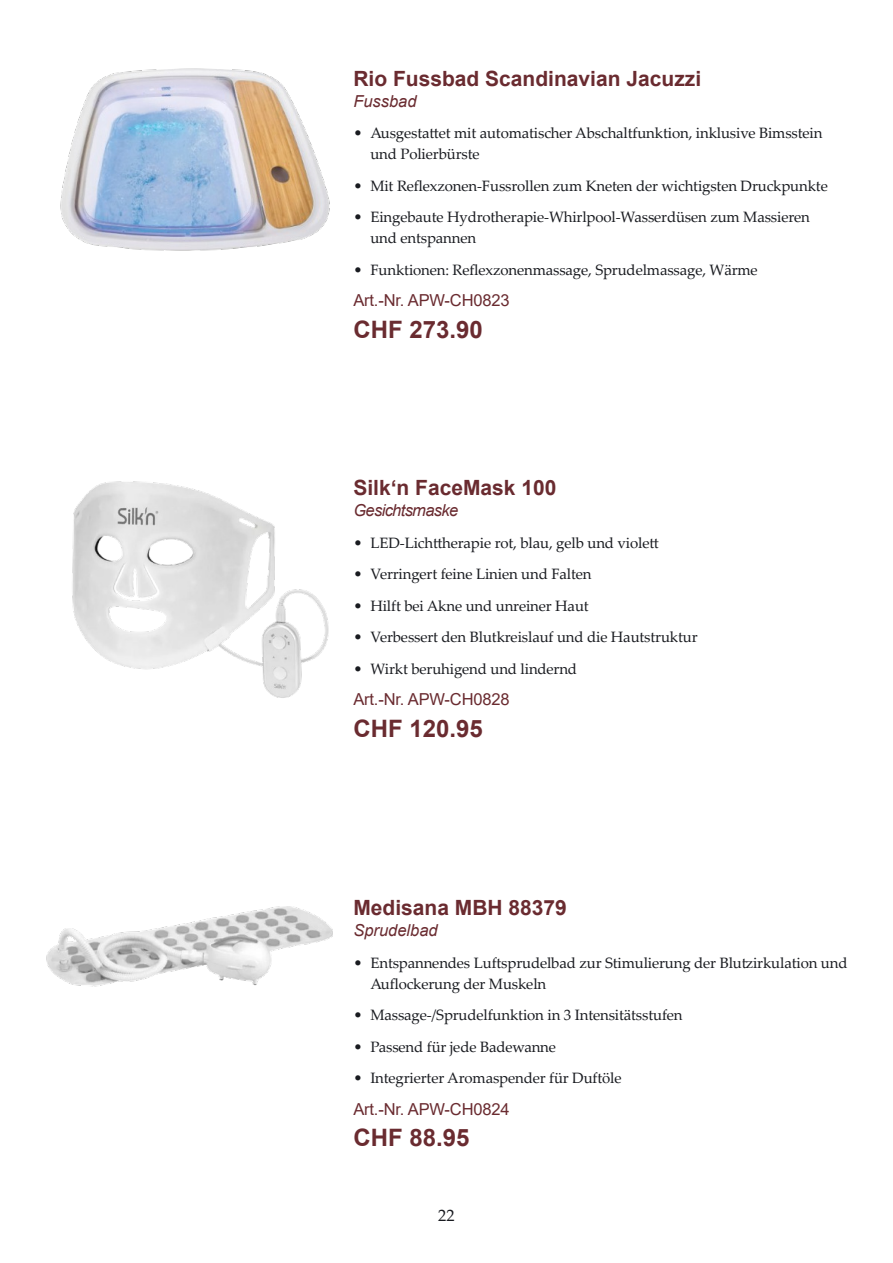
<style>
.page{position:relative;width:893px;height:1263px;background:#fff}
.page>*{position:absolute;margin:0;border:0;box-sizing:border-box;transform-origin:0 0}
.Preis_Beschreibung{font:700 24px "Arial";color:#6a2b30}
.Titel_beschreibung{font:700 21px "Arial";color:#6a2b30}
.Artikelnummer{font:16.5px "Arial";letter-spacing:-.01em;color:#6a2b30}
.Untertitel_Beschreibung{font:italic 16.5px "Arial";color:#6a2b30}
.Untertitel_Beschreibung-2{font:italic 16.5px "Arial";letter-spacing:-.04em;color:#6a2b30}
.t1{font:16.5px "Palatino Linotype";color:#191b20}
.t2{font:15px/21px "Palatino Linotype";letter-spacing:-.01em;color:#191b20}
</style>
<div class="page">
<img style="left:46px;top:906px;width:286px;height:81px">
<img style="left:72px;top:481px;width:257px;height:217px">
<img style="left:60px;top:68px;width:270px;height:183px">
<p class="Titel_beschreibung" style="left:353px;top:63px;width:349px">Rio Fussbad Scandinavian Jacuzzi</p>
<p class="Untertitel_Beschreibung" style="left:353px;top:90px;width:65px">Fussbad</p>
<p class="t2" style="left:370px;top:122px;width:454px;text-indent:-17px">• Ausgestattet mit automatischer Abschaltfunktion, inklusive Bimsstein und Polierbürste</p>
<p class="t2" style="left:353px;top:174px;width:476px">• Mit Reflexzonen-Fussrollen zum Kneten der wichtigsten Druckpunkte</p>
<p class="t2" style="left:370px;top:206px;width:441px;text-indent:-17px">• Eingebaute Hydrotherapie-Whirlpool-Wasserdüsen zum Massieren und entspannen</p>
<p class="t2" style="left:353px;top:258px;width:406px">• Funktionen: Reflexzonenmassage, Sprudelmassage, Wärme</p>
<p class="Artikelnummer" style="left:353px;top:289px;width:158px">Art.-Nr. APW-CH0823</p>
<p class="Preis_Beschreibung" style="left:353px;top:312px;width:131px">CHF 273.90</p>
<p class="Titel_beschreibung" style="left:353px;top:473px;width:205px">Silk‘n FaceMask 100</p>
<p class="Untertitel_Beschreibung-2" style="left:353px;top:500px;width:106px">Gesichtsmaske</p>
<p class="t2" style="left:353px;top:531px;width:307px">• LED-Lichttherapie rot, blau, gelb und violett</p>
<p class="t2" style="left:353px;top:563px;width:240px">• Verringert feine Linien und Falten</p>
<p class="t2" style="left:353px;top:594px;width:237px">• Hilft bei Akne und unreiner Haut</p>
<p class="t2" style="left:353px;top:626px;width:346px">• Verbessert den Blutkreislauf und die Hautstruktur</p>
<p class="t2" style="left:353px;top:657px;width:225px">• Wirkt beruhigend und lindernd</p>
<p class="Artikelnummer" style="left:353px;top:688px;width:158px">Art.-Nr. APW-CH0828</p>
<p class="Preis_Beschreibung" style="left:353px;top:711px;width:131px">CHF 120.95</p>
<p class="Titel_beschreibung" style="left:353px;top:893px;width:215px">Medisana MBH 88379</p>
<p class="Untertitel_Beschreibung" style="left:353px;top:920px;width:86px">Sprudelbad</p>
<p class="t2" style="left:370px;top:951px;width:479px;text-indent:-17px">• Entspannendes Luftsprudelbad zur Stimulierung der Blutzirkulation und<br>Auflockerung der Muskeln</p>
<p class="t2" style="left:353px;top:1004px;width:331px">• Massage-/Sprudelfunktion in 3 Intensitätsstufen</p>
<p class="t2" style="left:353px;top:1035px;width:204px">• Passend für jede Badewanne</p>
<p class="t2" style="left:353px;top:1067px;width:270px">• Integrierter Aromaspender für Duftöle</p>
<p class="Artikelnummer" style="left:353px;top:1097px;width:158px">Art.-Nr. APW-CH0824</p>
<p class="Preis_Beschreibung" style="left:353px;top:1121px;width:118px">CHF 88.95</p>
<p class="t1" style="left:438px;top:1204px;width:18px">22</p>
</div>
